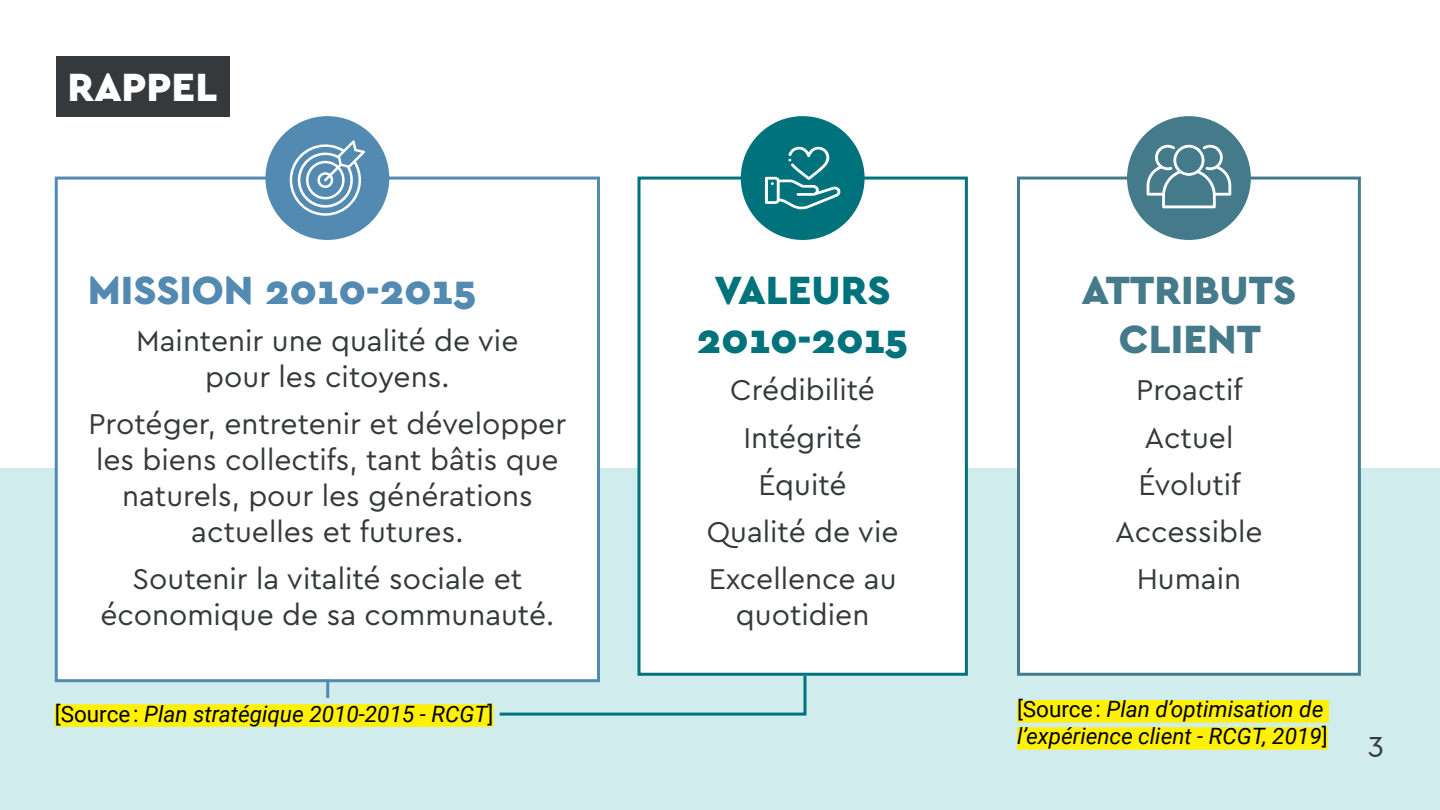
<style>
.page{position:relative;width:1440px;height:810px;background:#fff}
.page>*{position:absolute;margin:0;border:0;box-sizing:border-box;transform-origin:0 0}
.t1{font:900 41.25px "Cera Basic";color:#528ab2}
.t2{font:900 41.25px/49.5px "Cera Basic";color:#00727c;text-align:center}
.t3{font:900 41.25px/49.5px "Cera Basic";color:#457a8b;text-align:center}
.t4{font:900 41.25px "Cera Basic";color:#fff}
.t5{font:30px/47.2px "Cera Basic";color:#36393c;text-align:center}
.t6{font:italic 22.5px/27px "Roboto";color:#000001}
.s1{font-style:normal}
</style>
<div class="page">
<div style="left:0;top:468px;width:1440px;height:342px;background:#d1ecec"></div>
<div style="left:56px;top:178px;width:542px;height:503px;background:#fff"></div>
<div style="left:55px;top:177px;width:545px;height:505px;border:3px solid #528ab2"></div>
<div style="left:639px;top:178px;width:327px;height:496px;background:#fff"></div>
<div style="left:638px;top:177px;width:330px;height:499px;border:3px solid #00727c"></div>
<div style="left:55px;top:704px;width:439px;height:23px;background:#fff101"></div>
<div style="left:1017px;top:700px;width:312px;height:23px;background:#fff101"></div>
<div style="left:1017px;top:727px;width:311px;height:23px;background:#fff101"></div>
<div style="left:741px;top:116px;width:124px;height:124px;background:#00727c;border-radius:50%"></div>
<svg style="left:765px;top:147px;width:76px;height:62px"></svg>
<div style="left:265px;top:116px;width:124px;height:124px;background:#528ab2;border-radius:50%"></div>
<svg style="left:289px;top:140px;width:76px;height:76px"></svg>
<div style="left:56px;top:56px;width:174px;height:61px;background:#36393c"></div>
<div style="left:1018px;top:178px;width:341px;height:496px;background:#fff"></div>
<div style="left:1017px;top:177px;width:344px;height:499px;border:3px solid #457a8b"></div>
<div style="left:1127px;top:116px;width:124px;height:124px;background:#457a8b;border-radius:50%"></div>
<svg style="left:1147px;top:145px;width:84px;height:63px"></svg>
<svg style="left:497px;top:673px;width:311px;height:43px"></svg>
<hr style="left:326px;top:679px;width:3px;height:19px;background:#528ab2">
<h1 class="t4" style="left:68px;top:63px;width:152px">RAPPEL</h1>
<h1 class="t1" style="left:88px;top:266px;width:390px">MISSION 2010-2015</h1>
<p class="t5" style="left:136px;top:323px;width:384px;line-height:36px">Maintenir une qualité de vie pour les citoyens.</p>
<p class="t5" style="left:88px;top:406px;width:479px;line-height:36px">Protéger, entretenir et développer les biens collectifs, tant bâtis que naturels, pour les générations actuelles et futures.</p>
<p class="t5" style="left:100px;top:561px;width:455px;line-height:36px">Soutenir la vitalité sociale et économique de sa communauté.</p>
<h1 class="t2" style="left:697px;top:265px;width:213px">VALEURS<br>2010-2015</h1>
<p class="t5" style="left:707px;top:367px;width:193px">Crédibilité<br>Intégrité<br>Équité<br>Qualité de vie<br>Excellence au</p>
<p class="t5" style="left:736px;top:592px;width:135px">quotidien</p>
<h1 class="t3" style="left:1082px;top:265px;width:216px">ATTRIBUTS<br>CLIENT</h1>
<p class="t5" style="left:1115px;top:367px;width:149px">Proactif<br>Actuel<br>Évolutif<br>Accessible<br>Humain</p>
<p class="t6" style="left:55px;top:699px;width:440px"><span class="s1">[Source :</span> Plan stratégique 2010-2015 - RCGT<span class="s1">]</span></p>
<p class="t6" style="left:1017px;top:695px;width:312px"><span class="s1">[Source :</span> Plan d’optimisation de l’expérience client - RCGT, 2019<span class="s1">]</span></p>
<p class="t5" style="left:1368px;top:719px;width:17px">3</p>
</div>
